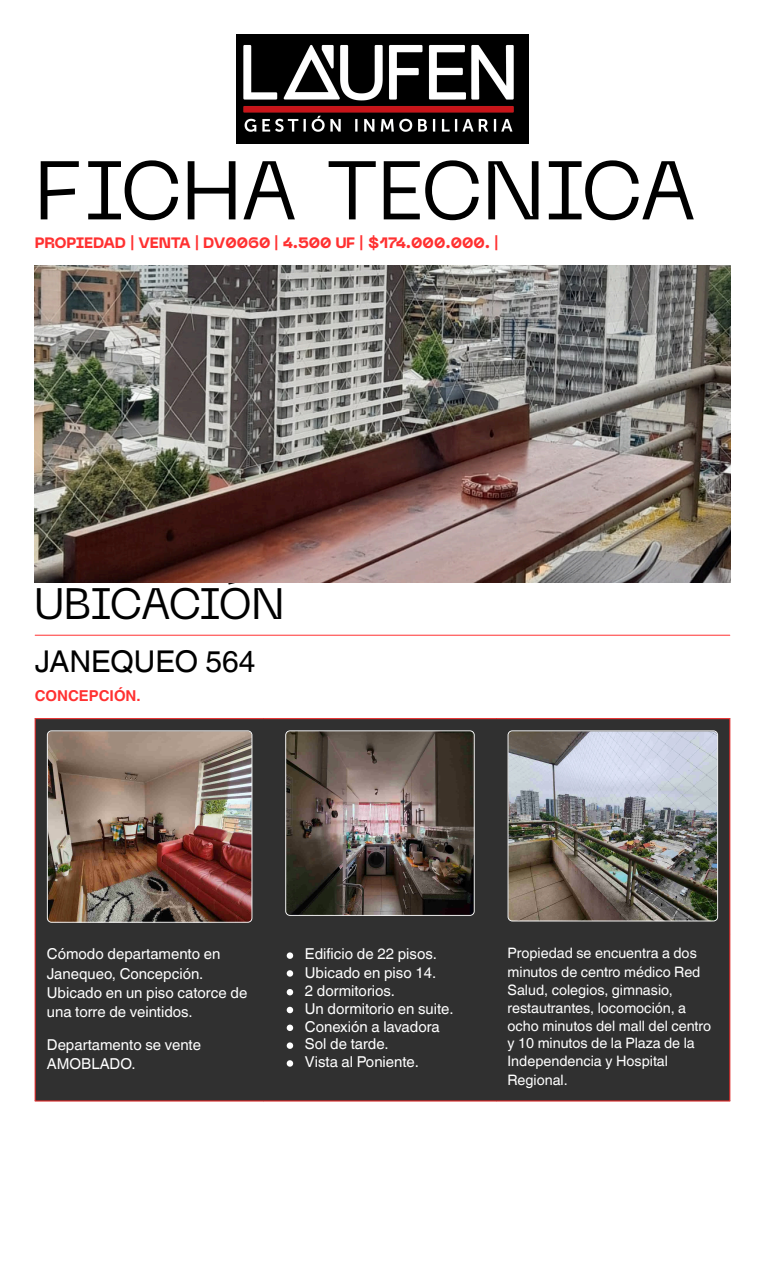
<style>
.page{position:relative;width:765px;height:1262px;background:#fff}
.page>*{position:absolute;margin:0;border:0;box-sizing:border-box;transform-origin:0 0}
.t1{font:82.5px "PP Neue Machina";letter-spacing:-.02em;color:#000}
.t2{font:43.75px "PP Neue Machina";letter-spacing:-.055em;color:#000}
.t3{font:30px "Helvetica World";color:#000}
.t4{font:15px/19px "Helvetica World";color:#fff}
.t5{font:800 15px "PP Neue Machina";letter-spacing:-.01em;color:#ff3131}
.t6{font:700 15px "Helvetica World";color:#ff3131}
.t7{font:14.38px/18.1px "Helvetica World";color:#fff}
</style>
<div class="page">
<img style="left:236px;top:35px;width:293px;height:108px">
<img style="left:35px;top:265px;width:695px;height:317px">
<hr style="left:35px;top:635px;width:695px;height:1px;background:#ff3131">
<div style="left:36px;top:719px;width:693px;height:381px;background:#303030"></div>
<img style="left:47px;top:730px;width:205px;height:193px">
<img style="left:285px;top:730px;width:190px;height:186px">
<img style="left:508px;top:730px;width:210px;height:191px">
<svg style="left:287px;top:952px;width:6px;height:7px"></svg>
<svg style="left:287px;top:970px;width:6px;height:7px"></svg>
<svg style="left:287px;top:989px;width:6px;height:6px"></svg>
<svg style="left:287px;top:1007px;width:6px;height:6px"></svg>
<svg style="left:287px;top:1025px;width:6px;height:6px"></svg>
<svg style="left:287px;top:1042px;width:6px;height:7px"></svg>
<svg style="left:287px;top:1060px;width:6px;height:7px"></svg>
<hr style="left:35px;top:719px;width:1px;height:381px;background:#ff3131">
<hr style="left:729px;top:719px;width:1px;height:381px;background:#ff3131">
<hr style="left:35px;top:718px;width:695px;height:1px;background:#ff3131">
<hr style="left:35px;top:1100px;width:695px;height:1px;background:#ff3131">
<h1 class="t1" style="left:35px;top:159px;width:663px">FICHA TECNICA</h1>
<h1 class="t5" style="left:35px;top:236px;width:465px">PROPIEDAD | VENTA | DV0060 | 4.500 UF | $174.000.000. |</h1>
<h2 class="t2" style="left:35px;top:587px;width:251px">UBICACIÓN</h2>
<p class="t3" style="left:35px;top:644px;width:222px">JANEQUEO 564</p>
<p class="t6" style="left:35px;top:684px;width:108px">CONCEPCIÓN.</p>
<p class="t4" style="left:47px;top:945px;width:202px">Cómodo departamento en<br>Janequeo, Concepción.<br>Ubicado en un piso catorce de una torre de veintidos.</p>
<p class="t4" style="left:47px;top:1036px;width:156px">Departamento se vente<br>AMOBLADO.</p>
<p class="t4" style="left:305px;top:945px;width:134px">Edificio de 22 pisos.</p>
<p class="t4" style="left:305px;top:963px;width:133px">Ubicado en piso 14.</p>
<p class="t4" style="left:305px;top:981px;width:92px">2 dormitorios.</p>
<p class="t4" style="left:305px;top:999px;width:150px">Un dormitorio en suite.</p>
<p class="t4" style="left:305px;top:1017px;width:136px">Conexión a lavadora</p>
<p class="t4" style="left:305px;top:1035px;width:85px">Sol de tarde.</p>
<p class="t4" style="left:305px;top:1052px;width:115px">Vista al Poniente.</p>
<p class="t7" style="left:508px;top:944px;width:205px">Propiedad se encuentra a dos minutos de centro médico Red<br>Salud, colegios, gimnasio, restautrantes, locomoción, a ocho minutos del mall del centro y 10 minutos de la Plaza de la<br>Independencia y Hospital<br>Regional.</p>
</div>
